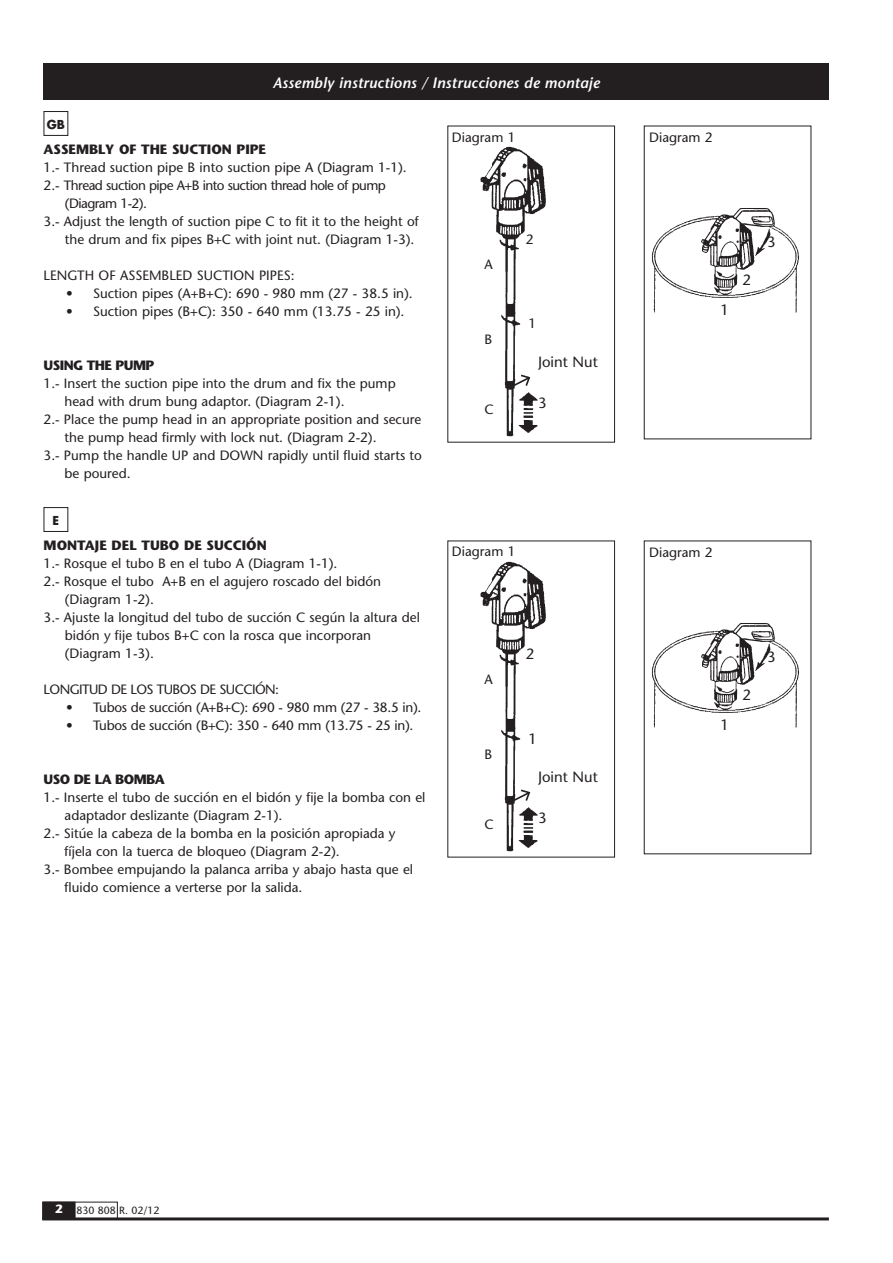
<style>
.page{position:relative;width:893px;height:1263px;background:#fff}
.page>*{position:absolute;margin:0;border:0;box-sizing:border-box;transform-origin:0 0}
.Texto_calado{font:italic 600 15px "Stone Sans";letter-spacing:.01em;color:#fff}
.texto_corrido{font:14.85px "Stone Sans";color:#231f20}
.texto_corrido-2{font:13.5px/18px "Stone Sans";color:#231f20}
.texto_corrido-3{font:13.5px/18px "Stone Sans";letter-spacing:-.04em;color:#231f20}
.texto_corrido-4{font:13.5px "Stone Sans";letter-spacing:-.02em;color:#231f20}
.texto_corrido-5{font:700 13.5px "Stone Sans";color:#231f20}
.texto_corrido-6{font:700 13.5px "Stone Sans";letter-spacing:-.04em;color:#231f20}
.t1{font:700 12px "Futura";color:#231f20}
.t2{font:700 12px "Stone Sans";color:#fff}
.t3{font:10.5px "Stone Sans";color:#231f20}
</style>
<div class="page">
<div style="left:43px;top:1201px;width:33px;height:18px;background:#231f20"></div>
<div style="left:43px;top:1202px;width:75px;height:17px;border:1px solid #231f20"></div>
<hr style="left:42px;top:1217px;width:787px;height:3px;background:#231f20">
<div style="left:44px;top:64px;width:785px;height:36px;background:#231f20"></div>
<div style="left:44px;top:111px;width:24px;height:25px;border:1px solid #231f20"></div>
<div style="left:44px;top:507px;width:24px;height:25px;border:1px solid #231f20"></div>
<img style="left:651px;top:208px;width:148px;height:105px">
<img style="left:480px;top:146px;width:66px;height:291px">
<svg style="left:510px;top:373px;width:21px;height:15px"></svg>
<div style="left:447px;top:126px;width:168px;height:317px;border:1px solid #231f20"></div>
<div style="left:644px;top:126px;width:167px;height:313px;border:1px solid #231f20"></div>
<img style="left:651px;top:623px;width:148px;height:105px">
<img style="left:480px;top:561px;width:66px;height:291px">
<svg style="left:510px;top:788px;width:21px;height:15px"></svg>
<div style="left:447px;top:540px;width:168px;height:317px;border:1px solid #231f20"></div>
<div style="left:644px;top:540px;width:167px;height:314px;border:1px solid #231f20"></div>
<p class="Texto_calado" style="left:273px;top:73px;width:328px">Assembly instructions / Instrucciones de montaje</p>
<p class="t1" style="left:47px;top:116px;width:20px">GB</p>
<p class="texto_corrido-5" style="left:44px;top:141px;width:224px">ASSEMBLY OF THE SUCTION PIPE</p>
<p class="texto_corrido-2" style="left:44px;top:158px;width:365px">1.- Thread suction pipe B into suction pipe A (Diagram 1-1).</p>
<p class="texto_corrido-3" style="left:65px;top:176px;width:323px;text-indent:-21px">2.- Thread suction pipe A+B into suction thread hole of pump (Diagram 1-2).</p>
<p class="texto_corrido-2" style="left:65px;top:212px;width:355px;text-indent:-21px">3.- Adjust the length of suction pipe C to fit it to the height of the drum and fix pipes B+C with joint nut. (Diagram 1-3).</p>
<p class="texto_corrido-2" style="left:44px;top:266px;width:253px">LENGTH OF ASSEMBLED SUCTION PIPES:</p>
<p class="texto_corrido-2" style="left:66px;top:284px;width:348px">• Suction pipes (A+B+C): 690 - 980 mm (27 - 38.5 in).</p>
<p class="texto_corrido-2" style="left:66px;top:302px;width:340px">• Suction pipes (B+C): 350 - 640 mm (13.75 - 25 in).</p>
<p class="texto_corrido-6" style="left:44px;top:357px;width:112px">USING THE PUMP</p>
<p class="texto_corrido-2" style="left:65px;top:374px;width:333px;text-indent:-21px">1.- Insert the suction pipe into the drum and fix the pump head with drum bung adaptor. (Diagram 2-1).</p>
<p class="texto_corrido-2" style="left:65px;top:410px;width:358px;text-indent:-21px">2.- Place the pump head in an appropriate position and secure the pump head firmly with lock nut. (Diagram 2-2).</p>
<p class="texto_corrido-2" style="left:65px;top:446px;width:359px;text-indent:-21px">3.- Pump the handle UP and DOWN rapidly until fluid starts to be poured.</p>
<p class="t1" style="left:53px;top:512px;width:8px">E</p>
<p class="texto_corrido-5" style="left:44px;top:537px;width:225px">MONTAJE DEL TUBO DE SUCCIÓN</p>
<p class="texto_corrido-2" style="left:44px;top:554px;width:295px">1.- Rosque el tubo B en el tubo A (Diagram 1-1).</p>
<p class="texto_corrido-2" style="left:65px;top:572px;width:318px;text-indent:-21px">2.- Rosque el tubo A+B en el agujero roscado del bidón (Diagram 1-2).</p>
<p class="texto_corrido-2" style="left:65px;top:608px;width:357px;text-indent:-21px">3.- Ajuste la longitud del tubo de succión C según la altura del bidón y fije tubos B+C con la rosca que incorporan (Diagram 1-3).</p>
<p class="texto_corrido-3" style="left:44px;top:680px;width:237px">LONGITUD DE LOS TUBOS DE SUCCIÓN:</p>
<p class="texto_corrido-4" style="left:66px;top:699px;width:357px">• Tubos de succión (A+B+C): 690 - 980 mm (27 - 38.5 in).</p>
<p class="texto_corrido-4" style="left:66px;top:717px;width:349px">• Tubos de succión (B+C): 350 - 640 mm (13.75 - 25 in).</p>
<p class="texto_corrido-6" style="left:44px;top:771px;width:123px">USO DE LA BOMBA</p>
<p class="texto_corrido-2" style="left:65px;top:788px;width:362px;text-indent:-21px">1.- Inserte el tubo de succión en el bidón y fije la bomba con el adaptador deslizante (Diagram 2-1).</p>
<p class="texto_corrido-2" style="left:65px;top:824px;width:332px;text-indent:-21px">2.- Sitúe la cabeza de la bomba en la posición apropiada y fíjela con la tuerca de bloqueo (Diagram 2-2).</p>
<p class="texto_corrido-2" style="left:65px;top:860px;width:350px;text-indent:-21px">3.- Bombee empujando la palanca arriba y abajo hasta que el fluido comience a verterse por la salida.</p>
<p class="texto_corrido-2" style="left:452px;top:128px;width:65px">Diagram 1</p>
<p class="texto_corrido-2" style="left:649px;top:128px;width:65px">Diagram 2</p>
<p class="texto_corrido-2" style="left:485px;top:255px;width:10px">A</p>
<p class="texto_corrido-2" style="left:485px;top:330px;width:9px">B</p>
<p class="texto_corrido-2" style="left:485px;top:400px;width:11px">C</p>
<p class="texto_corrido-2" style="left:526px;top:230px;width:9px">2</p>
<p class="texto_corrido-2" style="left:528px;top:314px;width:9px">1</p>
<p class="texto_corrido" style="left:538px;top:353px;width:61px">Joint Nut</p>
<p class="texto_corrido" style="left:538px;top:394px;width:10px">3</p>
<p class="texto_corrido" style="left:720px;top:301px;width:10px">1</p>
<p class="texto_corrido-2" style="left:452px;top:542px;width:65px">Diagram 1</p>
<p class="texto_corrido-2" style="left:649px;top:543px;width:65px">Diagram 2</p>
<p class="texto_corrido-2" style="left:485px;top:670px;width:10px">A</p>
<p class="texto_corrido-2" style="left:485px;top:745px;width:9px">B</p>
<p class="texto_corrido-2" style="left:485px;top:815px;width:11px">C</p>
<p class="texto_corrido" style="left:526px;top:645px;width:10px">2</p>
<p class="texto_corrido" style="left:528px;top:730px;width:10px">1</p>
<p class="texto_corrido" style="left:538px;top:767px;width:61px">Joint Nut</p>
<p class="texto_corrido" style="left:538px;top:809px;width:10px">3</p>
<p class="texto_corrido" style="left:720px;top:716px;width:10px">1</p>
<p class="texto_corrido" style="left:743px;top:271px;width:10px">2</p>
<p class="texto_corrido" style="left:743px;top:686px;width:10px">2</p>
<p class="texto_corrido" style="left:767px;top:233px;width:10px">3</p>
<p class="texto_corrido" style="left:767px;top:648px;width:10px">3</p>
<p class="t2" style="left:55px;top:1202px;width:9px">2</p>
<p class="t3" style="left:76px;top:1204px;width:85px">830 808 R. 02/12</p>
</div>
